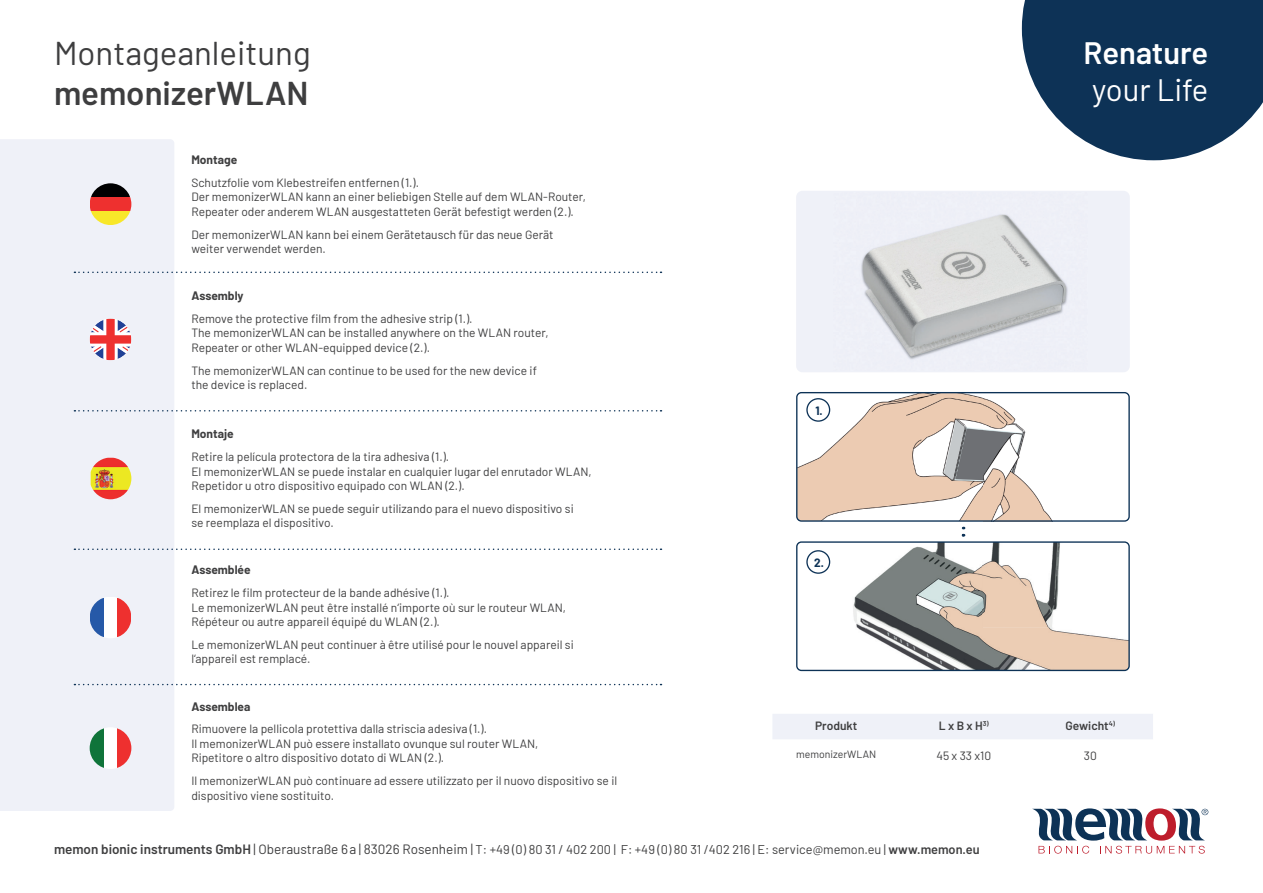
<style>
.page{position:relative;width:1263px;height:893px;background:#fff}
.page>*{position:absolute;margin:0;border:0;box-sizing:border-box;transform-origin:0 0}
.t1{font:33px "Barlow";color:#3e3e3f}
.t2{font:600 33px "Barlow";color:#3e3e3f}
.t3{font:600 30.9px "Barlow";color:#fff}
.t4{font:30.9px "Barlow";color:#fff}
.t5{font:12.75px "Barlow";color:#3e3e3f}
.t6{font:12px/14.4px "Barlow";color:#3e3e3f}
.t7{font:700 12px "Barlow";color:#3e3e3f}
.t8{font:600 12px "Barlow";color:#3e3e3f}
.t9{font:700 11.85px "Barlow";color:#0d3256}
.t10{font:10.5px "Barlow";color:#3e3e3f}
.s1{font-weight:600;font-size:13.5px}
.s2{font-size:13.5px}
.s3{font-weight:600}
</style>
<div class="page">
<div style="left:0;top:139px;width:174px;height:672px;background:#eff1f8"></div>
<svg style="left:74px;top:272px;width:587px;height:1px"></svg>
<svg style="left:74px;top:410px;width:587px;height:2px"></svg>
<svg style="left:74px;top:548px;width:587px;height:2px"></svg>
<svg style="left:74px;top:684px;width:587px;height:1px"></svg>
<svg style="left:90px;top:598px;width:14px;height:39px"></svg>
<div style="left:104px;top:597px;width:13px;height:41px;background:#fff"></div>
<svg style="left:117px;top:598px;width:14px;height:39px"></svg>
<svg style="left:90px;top:183px;width:41px;height:14px"></svg>
<div style="left:90px;top:197px;width:41px;height:14px;background:#ee302f"></div>
<svg style="left:90px;top:211px;width:41px;height:14px"></svg>
<svg style="left:90px;top:727px;width:14px;height:42px"></svg>
<div style="left:104px;top:727px;width:13px;height:42px;background:#fff"></div>
<svg style="left:117px;top:727px;width:14px;height:42px"></svg>
<svg style="left:90px;top:319px;width:41px;height:41px"></svg>
<img style="left:91px;top:458px;width:40px;height:41px">
<svg style="left:1032px;top:808px;width:176px;height:46px"></svg>
<svg style="left:1022px;top:0;width:241px;height:160px;background:#2f4f6e"></svg>
<svg style="left:962px;top:527px;width:2px;height:10px"></svg>
<img style="left:798px;top:394px;width:254px;height:126px">
<div style="left:796px;top:392px;width:334px;height:130px;border:1px solid #0d3256;border-radius:5px"></div>
<img style="left:853px;top:543px;width:275px;height:126px">
<div style="left:796px;top:541px;width:334px;height:130px;border:1px solid #0d3256;border-radius:5px"></div>
<div style="left:796px;top:191px;width:334px;height:181px;background:#eff1f8;border-radius:6px"></div>
<img style="left:861px;top:214px;width:207px;height:145px">
<div style="left:773px;top:714px;width:380px;height:25px;background:#eff1f8"></div>
<div style="left:807px;top:399px;width:23px;height:22px;background:#fff;border-radius:50%"></div>
<div style="left:806px;top:398px;width:24px;height:24px;border:1px solid #0d3256;border-radius:50%"></div>
<div style="left:806px;top:550px;width:24px;height:24px;border:1px solid #0d3256;border-radius:50%"></div>
<h1 class="t1" style="left:54px;top:29px;width:258px">Montageanleitung</h1>
<h1 class="t2" style="left:54px;top:68px;width:256px">memonizerWLAN</h1>
<p class="t7" style="left:191px;top:151px;width:47px">Montage</p>
<p class="t6" style="left:191px;top:174px;width:396px">Schutzfolie vom Klebestreifen entfernen (1.).<br>Der memonizerWLAN kann an einer beliebigen Stelle auf dem WLAN-Router,<br>Repeater oder anderem WLAN ausgestatteten Gerät befestigt werden (2.).</p>
<p class="t6" style="left:191px;top:226px;width:364px">Der memonizerWLAN kann bei einem Gerätetausch für das neue Gerät weiter verwendet werden.</p>
<p class="t7" style="left:191px;top:287px;width:54px">Assembly</p>
<p class="t6" style="left:191px;top:310px;width:359px">Remove the protective film from the adhesive strip (1.).<br>The memonizerWLAN can be installed anywhere on the WLAN router,<br>Repeater or other WLAN-equipped device (2.).</p>
<p class="t6" style="left:191px;top:362px;width:347px">The memonizerWLAN can continue to be used for the new device if the device is replaced.</p>
<p class="t7" style="left:191px;top:425px;width:44px">Montaje</p>
<p class="t6" style="left:191px;top:449px;width:402px">Retire la película protectora de la tira adhesiva (1.).<br>El memonizerWLAN se puede instalar en cualquier lugar del enrutador WLAN,<br>Repetidor u otro dispositivo equipado con WLAN (2.).</p>
<p class="t6" style="left:191px;top:500px;width:384px">El memonizerWLAN se puede seguir utilizando para el nuevo dispositivo si se reemplaza el dispositivo.</p>
<p class="t7" style="left:191px;top:561px;width:61px">Assemblée</p>
<p class="t6" style="left:191px;top:585px;width:376px">Retirez le film protecteur de la bande adhésive (1.).<br>Le memonizerWLAN peut être installé n‘importe où sur le routeur WLAN,<br>Répéteur ou autre appareil équipé du WLAN (2.).</p>
<p class="t6" style="left:191px;top:637px;width:384px">Le memonizerWLAN peut continuer à être utilisé pour le nouvel appareil si l‘appareil est remplacé.</p>
<p class="t7" style="left:191px;top:697px;width:61px">Assemblea</p>
<p class="t6" style="left:191px;top:721px;width:348px">Rimuovere la pellicola protettiva dalla striscia adesiva (1.).<br>Il memonizerWLAN può essere installato ovunque sul router WLAN,<br>Ripetitore o altro dispositivo dotato di WLAN (2.).</p>
<p class="t6" style="left:191px;top:773px;width:427px">Il memonizerWLAN può continuare ad essere utilizzato per il nuovo dispositivo se il dispositivo viene sostituito.</p>
<p class="t9" style="left:815px;top:401px;width:9px">1.</p>
<p class="t9" style="left:814px;top:553px;width:11px">2.</p>
<h2 class="t3" style="left:1084px;top:30px;width:126px">Renature</h2>
<h2 class="t4" style="left:1092px;top:67px;width:118px">your Life</h2>
<p class="t8" style="left:815px;top:717px;width:44px">Produkt</p>
<p class="t8" style="left:939px;top:717px;width:51px">L x B x H<sup>3)</sup></p>
<p class="t8" style="left:1065px;top:717px;width:51px">Gewicht<sup>4)</sup></p>
<p class="t10" style="left:796px;top:747px;width:82px">memonizerWLAN</p>
<p class="t6" style="left:936px;top:747px;width:56px">45 x 33 x10</p>
<p class="t6" style="left:1084px;top:747px;width:14px">30</p>
<p class="t5" style="left:54px;top:840px;width:927px"><span class="s1">memon bionic instruments GmbH</span> <span class="s2">| Oberaustraße 6a | 83026 Rosenheim |</span> T: +49 (0) 80 31 / 402 200 | F: +49 (0) 80 31 /402 216 | E: service@memon.eu | <span class="s3">www.memon.eu</span></p>
</div>
